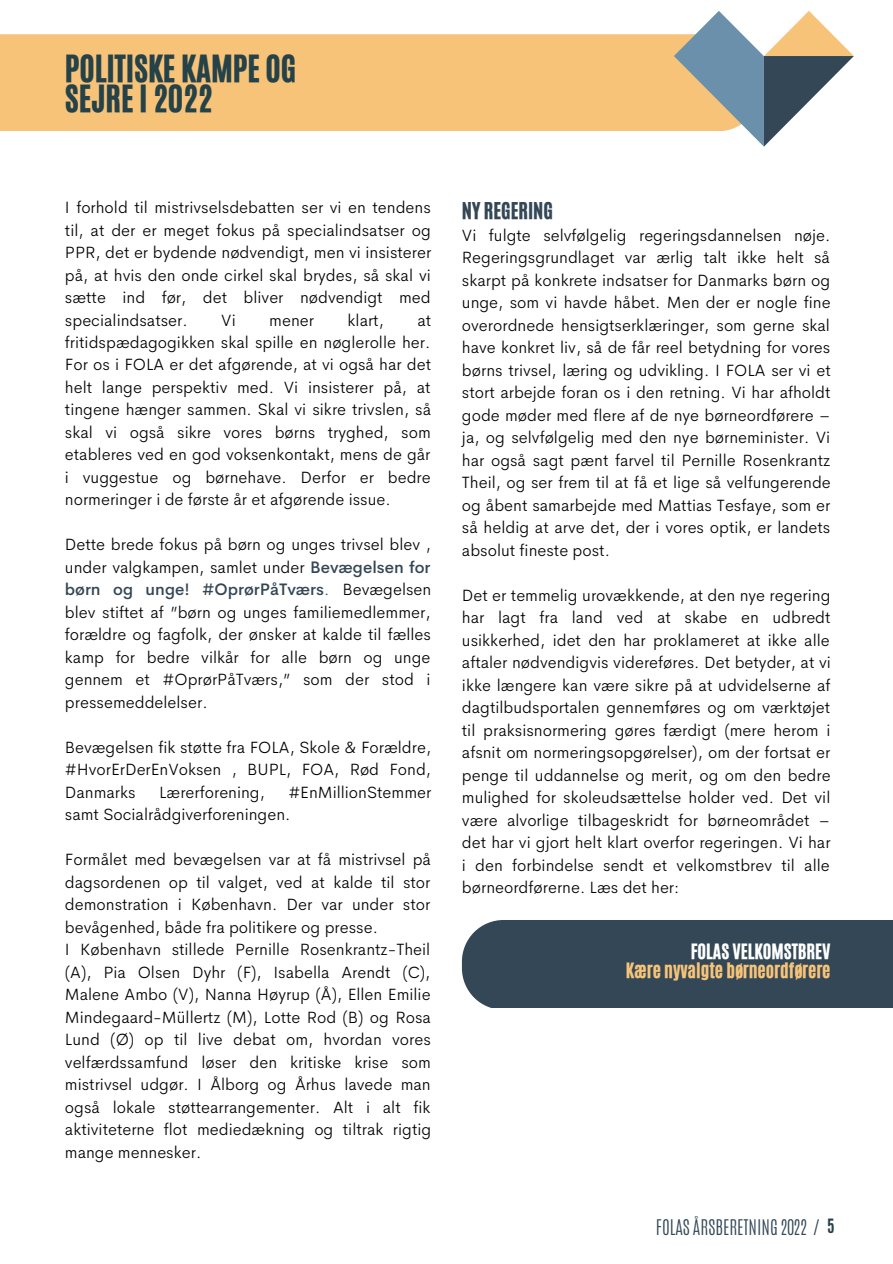
<style>
.page{position:relative;width:893px;height:1264px;background:#fff}
.page>*{position:absolute;margin:0;border:0;box-sizing:border-box;transform-origin:0 0}
.t1{font:31.5px/29.2px "CA Generated";color:#254249}
.t2{font:19.5px "CA Generated";color:#334756}
.t3{font:300 18px "Antonio";color:#334756}
.t4{font:17.7px "CA Generated";color:#f6c379}
.t5{font:17.7px "CA Generated";color:#fff}
.t6{font:300 16.5px/22.5px "Cerebri Sans";color:#000;text-align:justify}
.t7{font:700 16.5px "Antonio";color:#254249}
.s1{font-weight:500;color:#334756}
.s2{color:#334756}
</style>
<div class="page">
<div style="left:0;top:34px;width:673px;height:96px;background:#f6c379"></div>
<svg style="left:673px;top:11px;width:180px;height:136px"></svg>
<div style="left:462px;top:920px;width:430px;height:87px;background:#334756"></div>
<h1 class="t1" style="left:65px;top:54px;width:233px">POLITISKE KAMPE OG<br>SEJRE I 2022</h1>
<p class="t6" style="left:65px;top:196px;width:368px">I forhold til mistrivselsdebatten ser vi en tendens til, at der er meget fokus på specialindsatser og PPR, det er bydende nødvendigt, men vi insisterer på, at hvis den onde cirkel skal brydes, så skal vi sætte ind før, det bliver nødvendigt med specialindsatser.</p>
<p class="t6" style="left:221px;top:308px;width:16px">Vi</p>
<p class="t6" style="left:269px;top:308px;width:46px">mener</p>
<p class="t6" style="left:347px;top:308px;width:38px">klart,</p>
<p class="t6" style="left:65px;top:308px;width:368px;text-indent:352px">at fritidspædagogikken skal spille en nøglerolle her.<br>For os i FOLA er det afgørende, at vi også har det helt lange perspektiv med. Vi insisterer på, at tingene hænger sammen. Skal vi sikre trivslen, så skal vi også sikre vores børns tryghed, som etableres ved en god voksenkontakt, mens de går i vuggestue og børnehave. Derfor er bedre normeringer i de første år et afgørende issue.</p>
<p class="t6" style="left:65px;top:533px;width:368px">Dette brede fokus på børn og unges trivsel blev , under valgkampen, samlet under <span class="s1">Bevægelsen for børn og unge! #OprørPåTværs</span><span class="s2">.</span> Bevægelsen blev stiftet af ”børn og unges familiemedlemmer, forældre og fagfolk, der ønsker at kalde til fælles kamp for bedre vilkår for alle børn og unge gennem et #OprørPåTværs,” som der stod i pressemeddelelser.</p>
<p class="t6" style="left:65px;top:735px;width:368px">Bevægelsen fik støtte fra FOLA, Skole &amp; Forældre, #HvorErDerEnVoksen , BUPL, FOA, Rød Fond, Danmarks</p>
<p class="t6" style="left:65px;top:780px;width:368px;text-indent:223px">#EnMillionStemmer samt Socialrådgiverforeningen.</p>
<p class="t6" style="left:65px;top:848px;width:368px;text-align:left">Formålet med bevægelsen var at få mistrivsel på dagsordenen op til valget, ved at kalde til stor demonstration i København. Der var under stor bevågenhed, både fra politikere og presse.<br>I København stillede Pernille Rosenkrantz-Theil (A), Pia Olsen Dyhr (F), Isabella Arendt (C), Malene Ambo (V), Nanna Høyrup (Å), Ellen Emilie Mindegaard-Müllertz (M), Lotte Rod (B) og Rosa Lund (Ø) op til live debat om, hvordan vores velfærdssamfund løser den kritiske krise som mistrivsel udgør. I Ålborg og Århus lavede man også lokale støttearrangementer. Alt i alt fik aktiviteterne flot mediedækning og tiltrak rigtig mange mennesker.</p>
<p class="t6" style="left:159px;top:780px;width:107px">Lærerforening,</p>
<p class="t2" style="left:462px;top:196px;width:93px">NY REGERING</p>
<p class="t6" style="left:462px;top:224px;width:370px">Vi fulgte selvfølgelig regeringsdannelsen nøje.<br>Regeringsgrundlaget var ærlig talt ikke helt så skarpt på konkrete indsatser for Danmarks børn og unge, som vi havde håbet. Men der er nogle fine overordnede hensigtserklæringer, som gerne skal have konkret liv, så de får reel betydning for vores børns trivsel, læring og udvikling. I FOLA ser vi et stort arbejde foran os i den retning. Vi har afholdt gode møder med flere af de nye børneordførere – ja, og selvfølgelig med den nye børneminister. Vi har også sagt pænt farvel til Pernille Rosenkrantz Theil, og ser frem til at få et lige så velfungerende og åbent samarbejde med Mattias Tesfaye, som er så heldig at arve det, der i vores optik, er landets absolut fineste post.</p>
<p class="t6" style="left:462px;top:584px;width:370px">Det er temmelig urovækkende, at den nye regering har lagt fra land ved at skabe en udbredt usikkerhed, idet den har proklameret at ikke alle aftaler nødvendigvis videreføres. Det betyder, at vi ikke længere kan være sikre på at udvidelserne af dagtilbudsportalen gennemføres og om værktøjet til praksisnormering gøres færdigt (mere herom i afsnit om normeringsopgørelser), om der fortsat er penge til uddannelse og merit, og om den bedre mulighed for skoleudsættelse holder ved. Det vil være alvorlige tilbageskridt for børneområdet – det har vi gjort helt klart overfor regeringen. Vi har i den forbindelse sendt et velkomstbrev til alle børneordførerne. Læs det her:</p>
<p class="t5" style="left:690px;top:939px;width:141px">FOLAS VELKOMSTBREV</p>
<p class="t4" style="left:625px;top:958px;width:206px">Kære nyvalgte børneordførere</p>
<p class="t3" style="left:656px;top:1214px;width:165px">FOLAS ÅRSBERETNING 2022 /</p>
<p class="t7" style="left:827px;top:1213px;width:9px">5</p>
</div>
